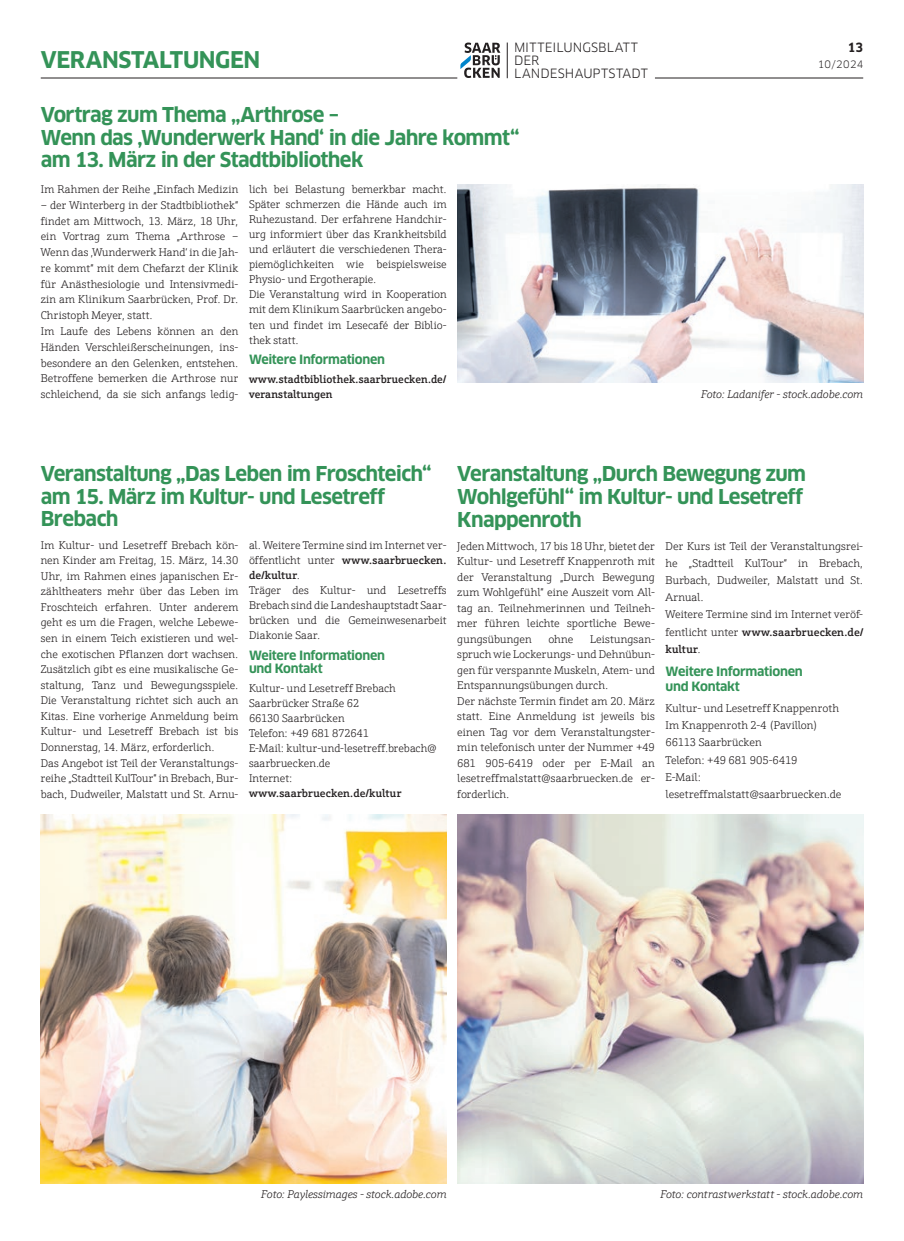
<style>
.page{position:relative;width:904px;height:1241px;background:#fff}
.page>*{position:absolute;margin:0;border:0;box-sizing:border-box;transform-origin:0 0}
.t1{font:700 22.5px "Clan OT";letter-spacing:-.015em;color:#349358}
.t2{font:700 20px/22.5px "Clan OT";letter-spacing:-.035em;color:#349358}
.t3{font:700 12.5px/15.9px "Clan OT";letter-spacing:-.03em;color:#349358}
.t4{font:12.5px/12.8px "Clan OT";letter-spacing:.005em;color:#231f20}
.t5{font:700 12.5px "Clan OT";color:#231f20;scale:.95 1}
.t6{font:300 11.25px/15px "Schnebel Slab Pro";color:#231f20}
.t7{font:italic 300 11.25px "Schnebel Slab Pro";letter-spacing:-.005em;color:#231f20}
.t8{font:500 11.25px/15px "Schnebel Slab Pro";letter-spacing:.01em;color:#231f20}
.t9{font:10px "Clan OT";letter-spacing:.02em;color:#231f20}
.s1{font-weight:500}
</style>
<div class="page">
<hr style="left:655px;top:78px;width:208px;height:1px;background:#231f20">
<hr style="left:41px;top:78px;width:416px;height:1px;background:#231f20">
<svg style="left:460px;top:43px;width:40px;height:35px"></svg>
<hr style="left:507px;top:43px;width:1px;height:35px;background:#231f20">
<img style="left:457px;top:814px;width:406px;height:368px">
<img style="left:41px;top:814px;width:405px;height:368px">
<img style="left:457px;top:185px;width:406px;height:198px">
<h1 class="t1" style="left:41px;top:47px;width:221px">Veranstaltungen</h1>
<p class="t4" style="left:514px;top:41px;width:135px">MITTEILUNGSBLATT<br>DER<br>LANDESHAUPTSTADT</p>
<h2 class="t2" style="left:41px;top:104px;width:480px">Vortrag zum Thema „Arthrose –<br>Wenn das ‚Wunderwerk Hand‘ in die Jahre kommt“ am 13. März in der Stadtbibliothek</h2>
<p class="t6" style="left:41px;top:182px;width:199px">Im Rahmen der Reihe „Einfach Medizin</p>
<p class="t6" style="left:41px;top:197px;width:199px;line-height:15.8px">– der Winterberg in der Stadtbibliothek“ findet am Mittwoch, 13. März, 18 Uhr, ein Vortrag zum Thema „Arthrose – Wenn das ‚Wunderwerk Hand‘ in die Jah&shy;re kommt“ mit dem Chefarzt der Klinik für Anästhesiologie und Intensivmedi&shy;zin am Klinikum Saarbrücken, Prof. Dr.<br>Christoph Meyer, statt.<br>Im Laufe des Lebens können an den Händen Verschleißerscheinungen, ins&shy;besondere an den Gelenken, entstehen.<br>Betroffene bemerken die Arthrose nur schleichend, da sie sich anfangs ledig-</p>
<p class="t6" style="left:249px;top:182px;width:199px">lich bei Belastung bemerkbar macht.<br>Später schmerzen die Hände auch im Ruhezustand. Der erfahrene Handchir&shy;urg informiert über das Krankheitsbild und erläutert die verschiedenen Thera&shy;piemöglichkeiten wie beispielsweise Physio- und Ergotherapie.<br>Die Veranstaltung wird in Kooperation mit dem Klinikum Saarbrücken angebo&shy;ten und findet im Lesecafé der Biblio&shy;thek statt.</p>
<p class="t3" style="left:249px;top:352px;width:137px">Weitere Informationen</p>
<p class="t8" style="left:249px;top:372px;width:199px">www.stadtbibliothek.saarbruecken.de/ veranstaltungen</p>
<p class="t5" style="left:847px;top:40px;width:18px">13</p>
<p class="t9" style="left:817px;top:58px;width:47px">10/2024</p>
<p class="t7" style="left:701px;top:388px;width:163px">Foto: Ladanifer - stock.adobe.com</p>
<h2 class="t2" style="left:41px;top:463px;width:392px">Veranstaltung „Das Leben im Froschteich“ am 15. März im Kultur- und Lesetreff<br>Brebach</h2>
<p class="t6" style="left:41px;top:537px;width:199px;line-height:15.6px">Im Kultur- und Lesetreff Brebach kön&shy;nen Kinder am Freitag, 15. März, 14.30<br>Uhr, im Rahmen eines japanischen Er&shy;zähltheaters mehr über das Leben im Froschteich erfahren. Unter anderem geht es um die Fragen, welche Lebewe&shy;sen in einem Teich existieren und wel&shy;che exotischen Pflanzen dort wachsen.<br>Zusätzlich gibt es eine musikalische Ge&shy;staltung, Tanz und Bewegungsspiele.<br>Die Veranstaltung richtet sich auch an Kitas. Eine vorherige Anmeldung beim Kultur- und Lesetreff Brebach ist bis Donnerstag, 14. März, erforderlich.<br>Das Angebot ist Teil der Veranstaltungs&shy;reihe „Stadtteil KulTour“ in Brebach, Bur&shy;bach, Dudweiler, Malstatt und St. Arnu-</p>
<p class="t6" style="left:249px;top:537px;width:199px">al. Weitere Termine sind im Internet ver&shy;öffentlicht unter <span class="s1">www.saarbruecken. de/kultur</span>.<br>Träger des Kultur- und Lesetreffs<br>Brebach sind die Landeshauptstadt Saar&shy;brücken und die Gemeinwesenarbeit<br>Diakonie Saar.</p>
<p class="t3" style="left:249px;top:648px;width:137px;line-height:13.8px">Weitere Informationen und Kontakt</p>
<p class="t6" style="left:249px;top:681px;width:189px">Kultur- und Lesetreff Brebach<br>Saarbrücker Straße 62<br>66130 Saarbrücken<br>Telefon: +49 681 872641<br>E-Mail: kultur-und-lesetreff.brebach@ saarbruecken.de<br>Internet:</p>
<p class="t8" style="left:249px;top:786px;width:154px">www.saarbruecken.de/kultur</p>
<h2 class="t2" style="left:457px;top:462px;width:350px;line-height:23px">Veranstaltung „Durch Bewegung zum<br>Wohlgefühl“ im Kultur- und Lesetreff<br>Knappenroth</h2>
<p class="t6" style="left:457px;top:538px;width:199px;line-height:15.5px;text-align:justify">Jeden Mittwoch, 17 bis 18 Uhr, bietet der Kultur- und Lesetreff Knappenroth mit der Veranstaltung „Durch Bewegung zum Wohlgefühl“ eine Auszeit vom All&shy;tag an. Teilnehmerinnen und Teilneh&shy;mer führen leichte sportliche Bewe&shy;gungsübungen</p>
<p class="t6" style="left:665px;top:537px;width:199px;line-height:17.1px">Der Kurs ist Teil der Veranstaltungsrei&shy;he „Stadtteil KulTour“ in Brebach,<br>Burbach, Dudweiler, Malstatt und St.<br>Arnual.<br>Weitere Termine sind im Internet veröf&shy;fentlicht unter <span class="s1">www.saarbruecken.de/ kultur</span>.</p>
<p class="t3" style="left:665px;top:663px;width:139px">Weitere Informationen und Kontakt</p>
<p class="t6" style="left:665px;top:700px;width:177px;line-height:17.1px">Kultur- und Lesetreff Knappenroth<br>Im Knappenroth 2-4 (Pavillon)<br>66113 Saarbrücken<br>Telefon: +49 681 905-6419<br>E-Mail: lesetreffmalstatt@saarbruecken.de</p>
<p class="t6" style="left:548px;top:631px;width:27px">ohne</p>
<p class="t6" style="left:457px;top:631px;width:199px;line-height:15.5px;text-indent:133px">Leistungsan&shy;spruch wie Lockerungs- und Dehnübun&shy;gen für verspannte Muskeln, Atem- und<br>Entspannungsübungen durch.<br>Der nächste Termin findet am 20. März statt. Eine Anmeldung ist jeweils bis einen Tag vor dem Veranstaltungster&shy;min telefonisch unter der Nummer +49<br>681 905-6419 oder per E-Mail an lesetreffmalstatt@saarbruecken.de er&shy;forderlich.</p>
<p class="t7" style="left:261px;top:1187px;width:187px">Foto: Paylessimages - stock.adobe.com</p>
<p class="t7" style="left:660px;top:1187px;width:204px">Foto: contrastwerkstatt - stock.adobe.com</p>
</div>
